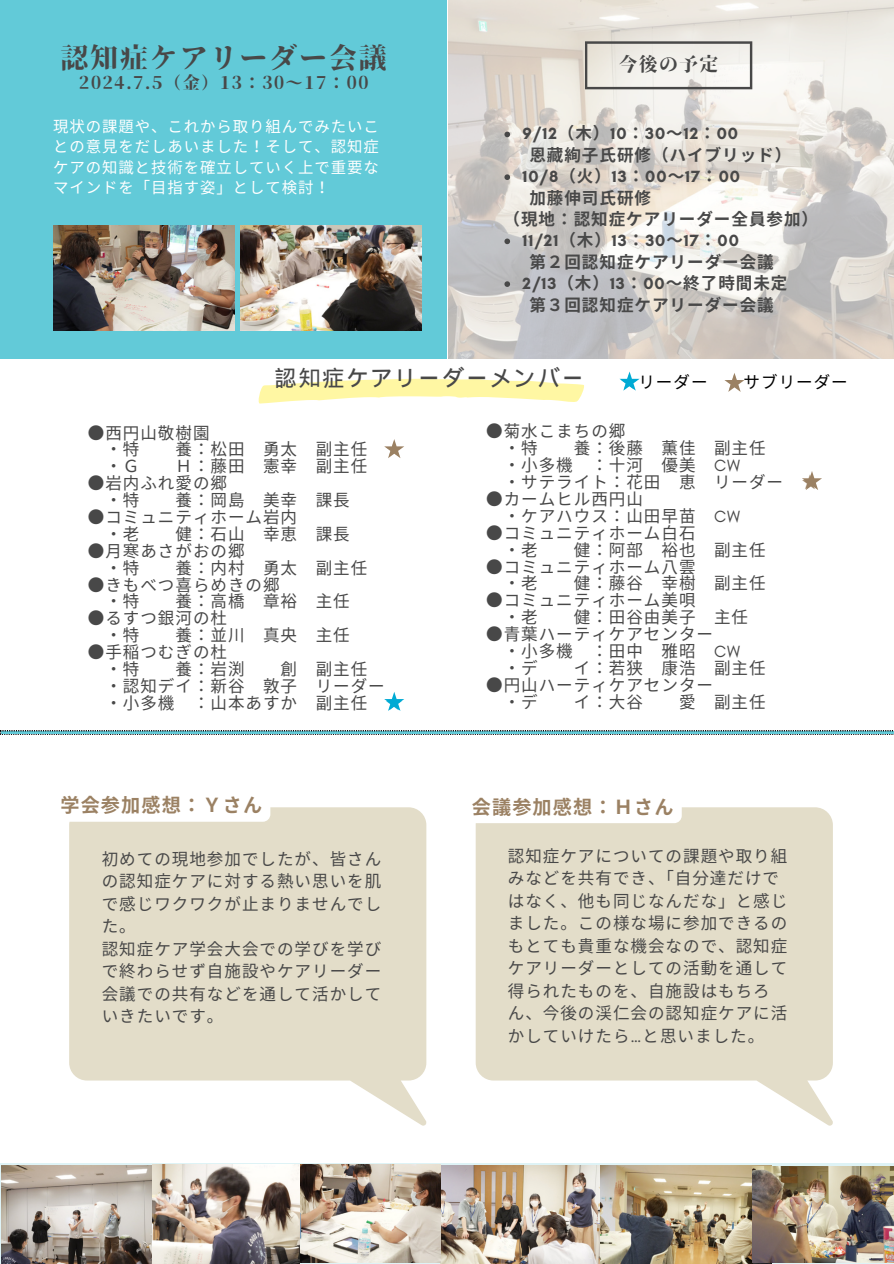
<style>
.page{position:relative;width:894px;height:1264px;background:#fff}
.page>*{position:absolute;margin:0;border:0;box-sizing:border-box;transform-origin:0 0}
.t1{font:28.2px "Soukou Mincho";letter-spacing:.06em;color:#484848}
.t2{font:22.5px "Wen Quan Yi Micro Hei";letter-spacing:.06em;color:#484848}
.t3{font:700 19.2px "Noto Sans CJ Ksc";letter-spacing:.06em;color:#9b8163}
.t4{font:19.2px "Soukou Mincho";letter-spacing:.06em;color:#484848}
.t5{font:17.55px "Soukou Mincho";letter-spacing:.06em;color:#484848}
.t6{font:16.5px/16.8px "Noto Sans CJ Ksc";letter-spacing:.06em;color:#484848}
.t7{font:700 16.5px/21.3px "Noto Sans CJ Ksc";letter-spacing:.06em;color:#484848}
.t8{font:700 16.5px "Glacial Indifference";letter-spacing:.06em;color:#484848}
.t9{font:16.5px "Noto Sans CJ Ksc";letter-spacing:.06em;color:#000}
.t10{font:15.45px/20.2px "Noto Sans CJ Ksc";letter-spacing:.06em;color:#fff;text-align:justify}
.s1{font-family:"Noto Sans CJ Ksc"}
.s2{font-family:"Glacial Indifference"}
.s3{color:#00aad4}
.s4{color:#9b8163}
</style>
<div class="page">
<div style="left:0;top:0;width:446px;height:358px;background:#62cad8"></div>
<img style="left:448px;top:0;width:445px;height:358px">
<svg style="left:584px;top:41px;width:168px;height:48px"></svg>
<img style="left:2px;top:1164px;width:292px;height:99px">
<img style="left:294px;top:1164px;width:477px;height:99px">
<img style="left:752px;top:1166px;width:141px;height:96px">
<svg style="left:0;top:730px;width:893px;height:4px;background:#63aab4"></svg>
<img style="left:53px;top:225px;width:181px;height:105px">
<img style="left:240px;top:225px;width:181px;height:105px">
<svg style="left:69px;top:807px;width:357px;height:318px;background:#e6e1d0"></svg>
<svg style="left:475px;top:807px;width:357px;height:318px;background:#e6e1d0"></svg>
<svg style="left:258px;top:379px;width:326px;height:24px"></svg>
<svg style="left:504px;top:132px;width:6px;height:5px"></svg>
<svg style="left:504px;top:174px;width:6px;height:6px"></svg>
<svg style="left:504px;top:238px;width:6px;height:6px"></svg>
<svg style="left:504px;top:281px;width:6px;height:6px"></svg>
<svg style="left:384px;top:439px;width:20px;height:19px"></svg>
<div style="left:52px;top:791px;width:218px;height:30px;background:#fff;border-radius:8px"></div>
<div style="left:463px;top:793px;width:218px;height:30px;background:#fff;border-radius:8px"></div>
<svg style="left:384px;top:692px;width:20px;height:19px"></svg>
<svg style="left:802px;top:471px;width:19px;height:19px"></svg>
<svg style="left:724px;top:373px;width:20px;height:19px"></svg>
<svg style="left:619px;top:371px;width:20px;height:19px"></svg>
<h4 class="t1" style="left:60px;top:44px;width:328px">認知症ケアリーダー会議</h4>
<h4 class="t5" style="left:79px;top:73px;width:291px">2024.7.5（金）13：30～17：00</h4>
<p class="t10" style="left:53px;top:115px;width:327px">現状の課題や、これから取り組んでみたいことの意見をだしあいました！ そして、認知症ケアの知識と技術を確立していく上で重要なマインドを「目指す姿」として検討！</p>
<p class="t4" style="left:618px;top:54px;width:102px">今後の予定</p>
<h4 class="t8" style="left:522px;top:124px;width:217px">9/12<span class="s1">（木）</span>10<span class="s1">：</span> 30<span class="s1">～</span>12<span class="s1">：</span> 00</h4>
<h1 class="t7" style="left:529px;top:143px;width:263px">恩藏絢子氏研修（ハイブリッド）</h1>
<h5 class="t8" style="left:522px;top:166px;width:219px">10/8<span class="s1">（火）</span>13<span class="s1">：</span> 00<span class="s1">～</span>17<span class="s1">：</span> 00</h5>
<p class="t7" style="left:503px;top:186px;width:316px;text-indent:26px">加藤伸司氏研修<br>（現地： 認知症ケアリーダー全員参加）</p>
<h5 class="t8" style="left:522px;top:231px;width:218px">11/21<span class="s1">（木）</span>13<span class="s1">：</span> 30<span class="s1">～</span>17<span class="s1">：</span> 00</h5>
<h5 class="t7" style="left:529px;top:250px;width:245px">第２回認知症ケアリーダー会議</h5>
<p class="t7" style="left:522px;top:271px;width:265px"><span class="s2">2/13</span>（木）<span class="s2">13</span>： <span class="s2">00</span>～終了時間未定</p>
<h2 class="t7" style="left:529px;top:293px;width:245px">第３回認知症ケアリーダー会議</h2>
<h4 class="t2" style="left:274px;top:365px;width:311px">認知症ケアリーダーメンバー</h4>
<p class="t9" style="left:620px;top:368px;width:228px"><span class="s3">★</span>リーダー <span class="s4">★</span>サブリーダー</p>
<h5 class="t6" style="left:105px;top:423px;width:103px;text-indent:-18px">●西円山敬樹園・特</h5>
<h5 class="t6" style="left:175px;top:440px;width:67px">養：松田</h5>
<h5 class="t6" style="left:263px;top:440px;width:141px">勇太 副主任 <span class="s4">★</span></h5>
<h5 class="t6" style="left:105px;top:457px;width:36px">・Ｇ</h5>
<h5 class="t6" style="left:175px;top:457px;width:67px">Ｈ：藤田</h5>
<h5 class="t6" style="left:263px;top:457px;width:106px">憲幸 副主任</h5>
<h5 class="t6" style="left:105px;top:474px;width:122px;text-indent:-18px">●岩内ふれ愛の郷・特</h5>
<h5 class="t6" style="left:175px;top:491px;width:68px">養： 岡島</h5>
<h5 class="t6" style="left:263px;top:491px;width:87px">美幸 課長</h5>
<h5 class="t6" style="left:105px;top:507px;width:193px;text-indent:-18px">●コミュニティホーム岩内・老</h5>
<h5 class="t6" style="left:175px;top:524px;width:67px">健：石山</h5>
<h5 class="t6" style="left:263px;top:524px;width:87px">幸恵 課長</h5>
<h5 class="t6" style="left:105px;top:541px;width:140px;text-indent:-18px">●月寒あさがおの郷・特</h5>
<h5 class="t6" style="left:175px;top:558px;width:193px">養： 内村 勇太 副主任</h5>
<h5 class="t6" style="left:105px;top:575px;width:175px;text-indent:-18px">●きもべつ喜らめきの郷・特</h5>
<h5 class="t6" style="left:175px;top:592px;width:176px">養： 高橋 章裕 主任</h5>
<h5 class="t6" style="left:105px;top:609px;width:123px;text-indent:-18px">●るすつ銀河の杜・特</h5>
<h5 class="t6" style="left:175px;top:626px;width:176px">養：並川 真央 主任</h5>
<h5 class="t6" style="left:105px;top:642px;width:123px;text-indent:-18px">●手稲つむぎの杜・特</h5>
<h5 class="t6" style="left:175px;top:659px;width:71px">養：岩渕</h5>
<h5 class="t6" style="left:105px;top:659px;width:298px;text-indent:175px">創 副主任<br>・認知デイ： 新谷 敦子 リーダー・小多機 ： 山本あすか 副主任 <span class="s3">★</span></h5>
<h2 class="t6" style="left:503px;top:422px;width:122px;text-indent:-18px">●菊水こまちの郷・特</h2>
<h2 class="t6" style="left:503px;top:439px;width:263px;text-indent:70px">養： 後藤 薫佳 副主任・小多機 ： 十河 優美 <span class="s2">CW<br></span>・サテライト： 花田</h2>
<h2 class="t6" style="left:678px;top:473px;width:141px">恵 リーダー <span class="s4">★</span></h2>
<h2 class="t6" style="left:503px;top:489px;width:238px;text-indent:-18px">●カームヒル西円山<br>・ケアハウス： 山田早苗 <span class="s2">CW</span></h2>
<h2 class="t6" style="left:503px;top:523px;width:192px;text-indent:-18px">●コミュニティホーム白石・老</h2>
<h2 class="t6" style="left:573px;top:540px;width:193px">健： 阿部 裕也 副主任</h2>
<h2 class="t6" style="left:503px;top:557px;width:191px;text-indent:-18px">●コミュニティホーム八雲・老</h2>
<h2 class="t6" style="left:573px;top:574px;width:193px">健： 藤谷 幸樹 副主任</h2>
<h2 class="t6" style="left:503px;top:591px;width:193px;text-indent:-18px">●コミュニティホーム美唄・老</h2>
<h2 class="t6" style="left:573px;top:608px;width:176px">健： 田谷由美子 主任</h2>
<h2 class="t6" style="left:503px;top:624px;width:238px;text-indent:-18px">●青葉ハーティケアセンター<br>・小多機 ： 田中 雅昭 <span class="s2">CW</span>・デ</h2>
<h2 class="t6" style="left:573px;top:658px;width:193px">イ： 若狭 康浩 副主任</h2>
<h2 class="t6" style="left:503px;top:675px;width:211px;text-indent:-18px">●円山ハーティケアセンター・デ</h2>
<h2 class="t6" style="left:573px;top:692px;width:69px">イ：大谷</h2>
<h2 class="t6" style="left:678px;top:692px;width:88px">愛 副主任</h2>
<p class="t3" style="left:60px;top:790px;width:203px">学会参加感想： Ｙさん</p>
<h5 class="t3" style="left:471px;top:791px;width:203px">会議参加感想： Ｈさん</h5>
<p class="t6" style="left:507px;top:843px;width:281px;line-height:22.5px">認知症ケアについての課題や取り組みなどを共有でき、「自分達だけではなく、他も同じなんだな」と感じました。この様な場に参加できるのもとても貴重な機会なので、認知症ケアリーダーとしての活動を通して得られたものを、自施設はもちろん、今後の渓仁会の認知症ケアに活かしていけたら<span class="s2">…</span>と思いました。</p>
<p class="t6" style="left:102px;top:846px;width:281px;line-height:22.5px">初めての現地参加でしたが、皆さんの認知症ケアに対する熱い思いを肌で感じワクワクが止まりませんでした。<br>認知症ケア学会大会での学びを学びで終わらせず自施設やケアリーダー会議での共有などを通して活かしていきたいです。</p>
</div>
